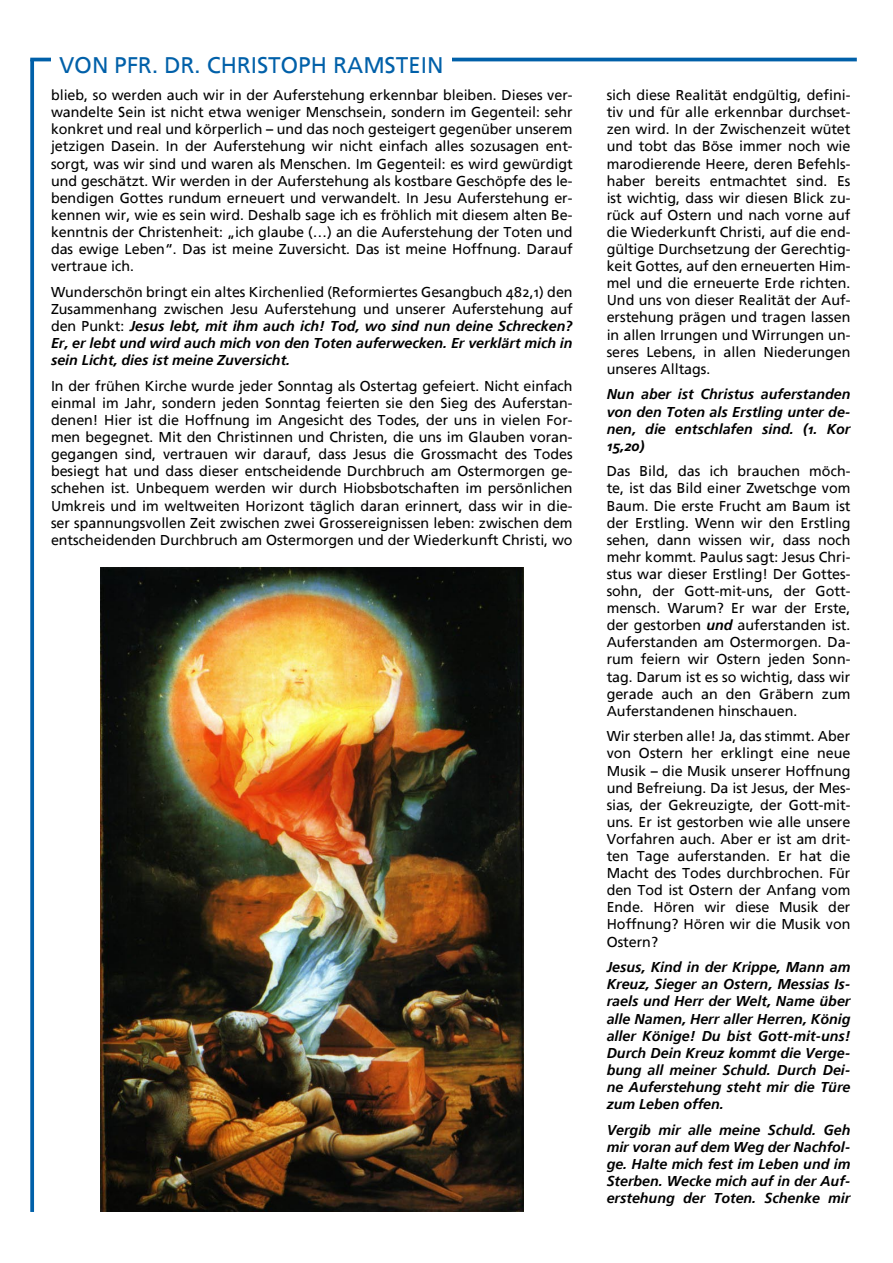
<style>
.page{position:relative;width:893px;height:1263px;background:#fff}
.page>*{position:absolute;margin:0;border:0;box-sizing:border-box;transform-origin:0 0}
.t1{font:22.5px "Frutiger Linotype";color:#0060a9}
.t2{font:14.25px/17.1px "Frutiger Linotype";color:#000;text-align:justify}
.t3{font:italic 700 14.25px/17.1px "Frutiger Linotype";color:#000;text-align:justify}
.s1{font-weight:400;font-style:normal}
.s2{font-weight:700;font-style:italic}
</style>
<div class="page">
<hr style="left:32px;top:58px;width:823px;height:3px;background:#0060a9">
<svg style="left:30px;top:61px;width:4px;height:1149px;background:#126baf"></svg>
<div style="left:51px;top:56px;width:401px;height:17px;background:#fff"></div>
<img style="left:100px;top:568px;width:423px;height:644px">
<h1 class="t1" style="left:60px;top:52px;width:224px">Von Pfr. Dr. Christop</h1>
<h1 class="t1" style="left:311px;top:52px;width:134px">h Ram stei n</h1>
<p class="t2" style="left:51px;top:87px;width:523px">blieb, so werden auch wir in der Auferstehung erkennbar bleiben. Dieses ver&shy;wandelte Sein ist nicht etwa weniger Menschsein, sondern im Gegenteil: sehr konkret und real und körperlich – und das noch gesteigert gegenüber unserem jetzigen Dasein. In der Auferstehung wir nicht einfach alles sozusagen ent&shy;sorgt, was wir sind und waren als Menschen. Im Gegenteil: es wird gewürdigt und geschätzt. Wir werden in der Auferstehung als kostbare Geschöpfe des le&shy;bendigen Gottes rundum erneuert und verwandelt. In Jesu Auferstehung er&shy;kennen wir, wie es sein wird. Deshalb sage ich es fröhlich mit diesem alten Be&shy;kenntnis der Christenheit: „ich glaube (…) an die Auferstehung der Toten und das ewige Leben“. Das ist meine Zuversicht. Das ist meine Hoffnung. Darauf vertraue ich.</p>
<p class="t3" style="left:51px;top:283px;width:523px"><span class="s1">Wunderschön bringt ein altes Kirchenlied (Reformiertes Gesangbuch 482,1) den Zusammenhang zwischen Jesu Auferstehung und unserer Auferstehung auf den Punkt:</span> Jesus lebt, mit ihm auch ich! Tod, wo sind nun deine Schrecken?<br>Er, er lebt und wird auch mich von den Toten auferwecken. Er verklärt mich in sein Licht, dies ist meine Zuversicht.</p>
<p class="t2" style="left:51px;top:377px;width:523px">In der frühen Kirche wurde jeder Sonntag als Ostertag gefeiert. N icht einfach einmal im Jahr, sondern jeden Sonntag feierten sie den Sieg des Auferstan&shy;denen! H ier ist die Hoffnung im Angesicht des Todes, der uns in vielen For&shy;men begegnet. Mit den Christinnen und Christen, die uns im Glauben voran&shy;gegangen sind, vertrauen wir darauf, dass Jesus die Grossmacht des Todes besiegt hat und dass dieser entscheidende Durchbruch am Ostermorgen ge&shy;schehen ist. Unbequem werden wir durch H iobsbotschaften im persönlichen Umkreis und im weltweiten Horizont täglich daran erinnert, dass wir in die&shy;ser spannungsvollen Zeit zwischen zwei Grossereignissen leben: zwischen dem entscheidenden Durchbruch am Ostermorgen und der Wiederkunft Christi, wo</p>
<p class="t2" style="left:607px;top:87px;width:245px">sich diese Realität endgültig, defini&shy;tiv und für alle erkennbar durchset&shy;zen wird. In der Zwischenzeit wütet und tobt das Böse immer noch wie marodierende Heere, deren Befehls&shy;haber bereits entmachtet sind. Es ist wichtig, dass wir diesen B lick zu&shy;rück auf Ostern und nach vorne auf die Wiederkunft Christi, auf die end&shy;gültige Durchsetzung der Gerechtig&shy;keit Gottes, auf den erneuerten H im&shy;mel und die erneuerte Erde richten.<br>Und uns von dieser Realität der Auf&shy;erstehung prägen und tragen lassen in allen Irrungen und Wirrungen un&shy;seres Lebens, in allen N iederungen unseres Alltags.</p>
<p class="t3" style="left:607px;top:386px;width:245px">Nun aber ist Christus auferstanden von den Toten als Erstling unter de&shy;nen, die entschlafen sind. (1. Kor 15,20)</p>
<p class="t2" style="left:607px;top:463px;width:245px">Das B ild, das ich brauchen möch&shy;te, ist das B ild einer Zwetschge vom Baum. Die erste Frucht am Baum ist der Erstling. Wenn wir den Erstling sehen, dann wissen wir, dass noch mehr kommt. Paulus sagt: Jesus Chri&shy;stus war dieser Erstling! Der Gottes&shy;sohn, der Gott-mit-uns, der Gott&shy;mensch. Warum? Er war der Erste, der gestorben <span class="s2">und</span> auferstanden ist.<br>Auferstanden am Ostermorgen. Da&shy;rum feiern wir Ostern jeden Sonn&shy;tag. Darum ist es so wichtig, dass wir gerade auch an den Gräbern zum Auferstandenen hinschauen.</p>
<p class="t2" style="left:607px;top:728px;width:245px">Wir sterben alle! Ja, das stimmt. Aber von Ostern her erklingt eine neue Musik – die Musik unserer Hoffnung und Befreiung. Da ist Jesus, der Mes&shy;sias, der Gekreuzigte, der Gott-mit&shy;uns. Er ist gestorben wie alle unsere Vorfahren auch. Aber er ist am drit&shy;ten Tage auferstanden. Er hat die Macht des Todes durchbrochen. Für den Tod ist Ostern der Anfang vom Ende. Hören wir diese Musik der Hoffnung? Hören wir die Musik von Ostern?</p>
<p class="t3" style="left:607px;top:958px;width:245px">Jesus, Kind in der Krippe, Mann am Kreuz, Sieger an Ostern, Messias Is&shy;raels und Herr der Welt, Name über alle Namen, Herr aller Herren, König aller Könige! Du bist Gott-mit-uns!<br>Durch Dein Kreuz kommt die Verge&shy;bung all meiner Schuld. Durch Dei&shy;ne Auferstehung steht mir die Türe zum Leben offen.</p>
<p class="t3" style="left:607px;top:1121px;width:245px">Vergib mir alle meine Schuld. Geh mir voran auf dem Weg der Nachfol&shy;ge. Halte mich fest im Leben und im Sterben. Wecke mich auf in der Auf&shy;erstehung der Toten. Schenke mir</p>
</div>
